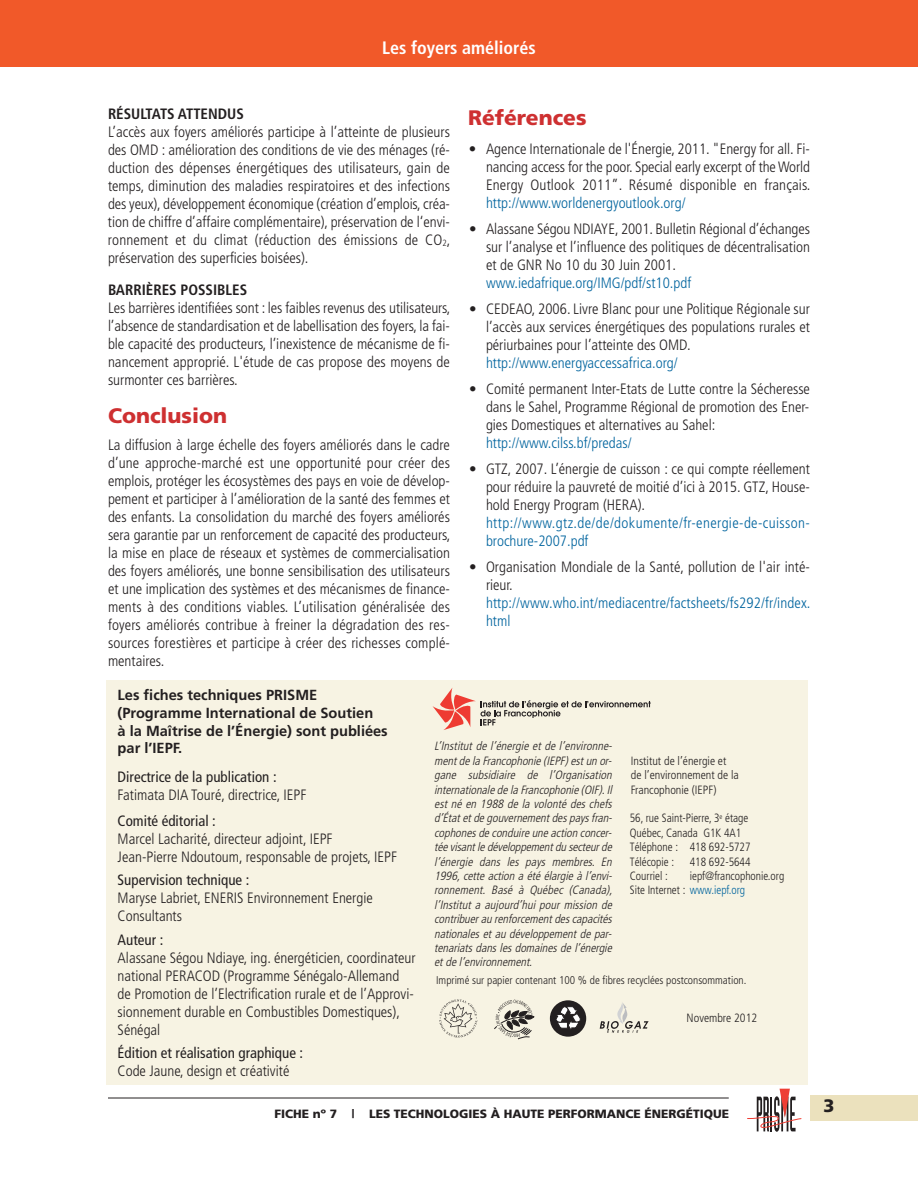
<style>
.page{position:relative;width:918px;height:1188px;background:#fff}
.page>*{position:absolute;margin:0;border:0;box-sizing:border-box;transform-origin:0 0}
.t1{font:900 21px "Frutiger";color:#ce3031}
.t2{font:700 condensed 18px "Frutiger";color:#fff}
.t3{font:900 18px "Frutiger";color:#231f20}
.t4{font:300 condensed 15px/18px "Frutiger";color:#231f20;text-align:justify}
.t5{font:300 condensed 15px/18px "Frutiger";color:#00649e}
.t6{font:condensed 15px "Frutiger";color:#231f20}
.t7{font:300 condensed 15px/18px "Frutiger";letter-spacing:.025em;color:#00649e}
.t8{font:700 condensed 15px "Frutiger";color:#231f20}
.t9{font:700 14.7px/17.7px "Frutiger";color:#231f20}
.t10{font:italic 300 condensed 12px/14.4px "Frutiger";letter-spacing:.005em;color:#231f20;text-align:justify}
.t11{font:300 condensed 12px/14.4px "Frutiger";color:#231f20;scale:.95 1}
.t12{font:300 condensed 12px/14.4px "Frutiger";color:#231f20}
.t13{font:900 12px "Frutiger";color:#231f20}
.t14{font:300 condensed 11.25px "Frutiger";color:#231f20}
.s1{font-size:9px}
.s2{color:#00649e}
</style>
<div class="page">
<div style="left:0;top:0;width:918px;height:67px;background:#f15929"></div>
<div style="left:810px;top:1095px;width:108px;height:25px;background:#ebe1bd"></div>
<hr style="left:108px;top:1098px;width:621px;height:1px;background:#231f20">
<svg style="left:747px;top:1089px;width:55px;height:43px"></svg>
<div style="left:106px;top:680px;width:702px;height:404px;background:#f7f3e3"></div>
<svg style="left:433px;top:688px;width:218px;height:42px"></svg>
<svg style="left:600px;top:1002px;width:49px;height:31px"></svg>
<svg style="left:439px;top:999px;width:38px;height:39px"></svg>
<svg style="left:494px;top:1000px;width:41px;height:40px"></svg>
<div style="left:550px;top:1000px;width:36px;height:37px;background:#231f20;border-radius:50%"></div>
<svg style="left:554px;top:1006px;width:26px;height:26px"></svg>
<p class="t2" style="left:382px;top:40px;width:155px">Les foyers améliorés</p>
<p class="t8" style="left:108px;top:108px;width:137px">RÉSULTATS ATTENDUS</p>
<p class="t4" style="left:108px;top:124px;width:344px">L’accès aux foyers améliorés participe à l’atteinte de plusieurs des OMD : amélioration des conditions de vie des ménages (ré&shy;duction des dépenses énergétiques des utilisateurs, gain de temps, diminution des maladies respiratoires et des infections des yeux), développement économique (création d’emplois, créa&shy;tion de chiffre d’affaire complémentaire), préservation de l‘envi&shy;ronnement et du climat (réduction des émissions de CO<span class="s1">2</span>, préservation des superficies boisées).</p>
<p class="t8" style="left:108px;top:283px;width:141px">BARRIÈRES POSSIBLES</p>
<p class="t4" style="left:108px;top:300px;width:344px">Les barrières identifiées sont : les faibles revenus des utilisateurs, l’absence de standardisation et de labellisation des foyers, la fai&shy;ble capacité des producteurs, l’inexistence de mécanisme de fi&shy;nancement approprié. L'étude de cas propose des moyens de surmonter ces barrières.</p>
<h1 class="t1" style="left:108px;top:408px;width:121px">Conclusion</h1>
<p class="t4" style="left:108px;top:437px;width:344px">La diffusion à large échelle des foyers améliorés dans le cadre d’une approche-marché est une opportunité pour créer des emplois, protéger les écosystèmes des pays en voie de dévelop&shy;pement et participer à l’amélioration de la santé des femmes et des enfants. La consolidation du marché des foyers améliorés sera garantie par un renforcement de capacité des producteurs, la mise en place de réseaux et systèmes de commercialisation des foyers améliorés, une bonne sensibilisation des utilisateurs et une implication des systèmes et des mécanismes de finance&shy;ments à des conditions viables. L’utilisation généralisée des foyers améliorés contribue à freiner la dégradation des res&shy;sources forestières et participe à créer des richesses complé&shy;mentaires.</p>
<h1 class="t1" style="left:468px;top:109px;width:120px">Références</h1>
<p class="t4" style="left:486px;top:141px;width:326px;text-indent:-17px">• Agence Internationale de l'Énergie, 2011. "Energy for all. Fi&shy;nancing access for the poor. Special early excerpt of theWorld Energy Outlook 2011”. Résumé disponible en français.</p>
<p class="t5" style="left:486px;top:195px;width:201px">http://www.worldenergyoutlook.org/</p>
<p class="t4" style="left:486px;top:221px;width:326px;text-indent:-17px">• Alassane Ségou NDIAYE, 2001. Bulletin Régional d’échanges sur l’analyse et l’influence des politiques de décentralisation et de GNR No 10 du 30 Juin 2001.</p>
<p class="t5" style="left:486px;top:275px;width:207px">www.iedafrique.org/IMG/pdf/st10.pdf</p>
<p class="t4" style="left:486px;top:301px;width:326px;text-indent:-17px">• CEDEAO, 2006. Livre Blanc pour une Politique Régionale sur l’accès aux services énergétiques des populations rurales et périurbaines pour l’atteinte des OMD.</p>
<p class="t5" style="left:486px;top:355px;width:193px">http://www.energyaccessafrica.org/</p>
<p class="t4" style="left:486px;top:381px;width:326px;text-indent:-17px">• Comité permanent Inter-Etats de Lutte contre la Sécheresse dans le Sahel, Programme Régional de promotion des Ener&shy;gies Domestiques et alternatives au Sahel:</p>
<p class="t5" style="left:486px;top:435px;width:147px">http://www.cilss.bf/predas/</p>
<p class="t4" style="left:486px;top:461px;width:326px;text-indent:-17px">• GTZ, 2007. L’énergie de cuisson : ce qui compte réellement pour réduire la pauvreté de moitié d’ici à 2015. GTZ, House&shy;hold Energy Program (HERA).</p>
<p class="t7" style="left:486px;top:515px;width:326px">http://www.gtz.de/de/dokumente/fr-energie-de-cuisson&shy;brochure-2007.pdf</p>
<p class="t4" style="left:486px;top:559px;width:326px;text-indent:-17px">• Organisation Mondiale de la Santé, pollution de l'air inté&shy;rieur.</p>
<p class="t5" style="left:486px;top:595px;width:326px">http://www.who.int/mediacentre/factsheets/fs292/fr/index. html</p>
<p class="t9" style="left:118px;top:688px;width:272px">Les fiches techniques PRISME (Programme International de Soutien<br>à la Maîtrise de l’Énergie) sont publiées par l’IEPF.</p>
<p class="t6" style="left:118px;top:771px;width:160px">Directrice de la publication :</p>
<p class="t4" style="left:118px;top:787px;width:190px">Fatimata DIA Touré, directrice, IEPF</p>
<p class="t6" style="left:118px;top:815px;width:100px">Comité éditorial :</p>
<p class="t4" style="left:118px;top:831px;width:281px">Marcel Lacharité, directeur adjoint, IEPF<br>Jean-Pierre Ndoutoum, responsable de projets, IEPF</p>
<p class="t6" style="left:118px;top:874px;width:133px">Supervision technique :</p>
<p class="t4" style="left:118px;top:890px;width:257px">Maryse Labriet, ENERIS Environnement Energie<br>Consultants</p>
<p class="t6" style="left:118px;top:934px;width:47px">Auteur :</p>
<p class="t4" style="left:118px;top:950px;width:300px;text-align:left">Alassane Ségou Ndiaye, ing. énergéticien, coordinateur national PERACOD (Programme Sénégalo-Allemand de Promotion de l’Electrification rurale et de l’Approvi&shy;sionnement durable en Combustibles Domestiques), Sénégal</p>
<p class="t6" style="left:118px;top:1047px;width:187px">Édition et réalisation graphique :</p>
<p class="t4" style="left:118px;top:1063px;width:173px">Code Jaune, design et créativité</p>
<p class="t10" style="left:434px;top:740px;width:182px">L’Institut de l’énergie et de l’environne&shy;ment de la Francophonie (IEPF) est un or&shy;gane subsidiaire de l’Organisation internationale de la Francophonie (OIF). Il est né en 1988 de la volonté des chefs d’État et de gouvernement des pays fran&shy;cophones de conduire une action concer&shy;tée visant le développement du secteur de l’énergie dans les pays membres. En 1996, cette action a été élargie à l’envi&shy;ronnement. Basé à Québec (Canada), l’Institut a aujourd’hui pour mission de contribuer au renforcement des capacités nationales et au développement de par&shy;tenariats dans les domaines de l’énergie et de l’environnement.</p>
<p class="t12" style="left:631px;top:754px;width:110px">Institut de l’énergie et de l’environnement de la<br>Francophonie (IEPF)</p>
<p class="t11" style="left:630px;top:812px;width:129px">56, rue Saint-Pierre, 3<sup>e</sup> étage<br>Québec, Canada G1K 4A1<br>Téléphone : 418 692-5727<br>Télécopie :</p>
<p class="t11" style="left:690px;top:855px;width:65px">418 692-5644</p>
<p class="t11" style="left:630px;top:870px;width:164px;text-indent:60px">iepf@francophonie.org<br>Site Internet : <span class="s2">www.iepf.org</span></p>
<p class="t11" style="left:630px;top:870px;width:41px">Courriel :</p>
<p class="t14" style="left:436px;top:976px;width:312px">Imprimé sur papier contenant 100 % de fibres recyclées postconsommation.</p>
<p class="t12" style="left:687px;top:1011px;width:72px">Novembre 2012</p>
<p class="t13" style="left:275px;top:1109px;width:456px">FICHE nº 7 | LES TECHNOLOGIES À HAUTE PERFORMANCE ÉNERGÉTIQUE</p>
<p class="t3" style="left:824px;top:1098px;width:13px">3</p>
</div>
